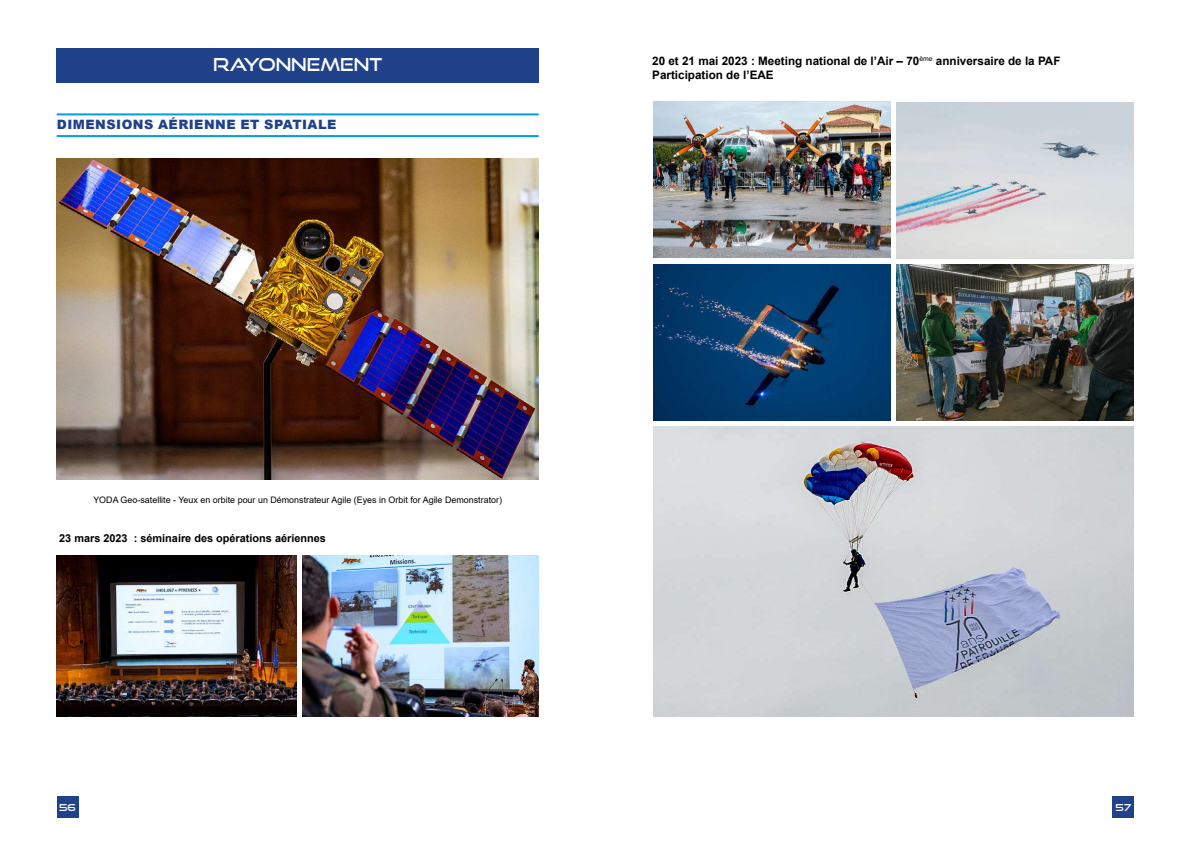
<style>
.page{position:relative;width:1191px;height:842px;background:#fff}
.page>*{position:absolute;margin:0;border:0;box-sizing:border-box;transform-origin:0 0}
.t1{font:17.8px "Good Times Rg";color:#fff}
.t2{font:900 12.9px "Arial";letter-spacing:.035em;color:#20428b}
.t3{font:700 11.7px/13.8px "Arial";color:#000}
.t4{font:700 10.9px "Arial";color:#000}
.t5{font:9.6px "Good Times Rg";color:#fff}
.t6{font:8.9px "Arial";color:#000}
</style>
<div class="page">
<div style="left:57px;top:797px;width:21px;height:21px;background:#20428b"></div>
<div style="left:1112px;top:797px;width:22px;height:21px;background:#20428b"></div>
<div style="left:57px;top:48px;width:482px;height:34px;background:#20428b"></div>
<hr style="left:57px;top:113px;width:482px;height:2px;background:#009fe3">
<hr style="left:57px;top:135px;width:482px;height:2px;background:#009fe3">
<img style="left:57px;top:159px;width:482px;height:320px">
<img style="left:57px;top:556px;width:240px;height:161px">
<img style="left:303px;top:556px;width:236px;height:161px">
<img style="left:653px;top:102px;width:237px;height:155px">
<img style="left:653px;top:426px;width:480px;height:291px">
<img style="left:896px;top:264px;width:237px;height:156px">
<img style="left:896px;top:102px;width:237px;height:156px">
<img style="left:653px;top:264px;width:237px;height:156px">
<h1 class="t1" style="left:213px;top:54px;width:170px">RAYONNEMENT</h1>
<h2 class="t2" style="left:57px;top:115px;width:281px">DIMENSIONS AÉRIENNE ET SPATIALE</h2>
<p class="t6" style="left:93px;top:494px;width:410px">YODA Geo-satellite - Yeux en orbite pour un Démonstrateur Agile (Eyes in Orbit for Agile Demonstrator)</p>
<p class="t4" style="left:59px;top:530px;width:268px">23 mars 2023 : séminaire des opérations aériennes</p>
<h3 class="t3" style="left:652px;top:54px;width:410px">20 et 21 mai 2023 : Meeting national de l’Air – 70<sup>ème</sup> anniversaire de la PAF<br>Participation de l’EAE</h3>
<p class="t5" style="left:59px;top:802px;width:18px">56</p>
<p class="t5" style="left:1115px;top:802px;width:17px">57</p>
</div>
